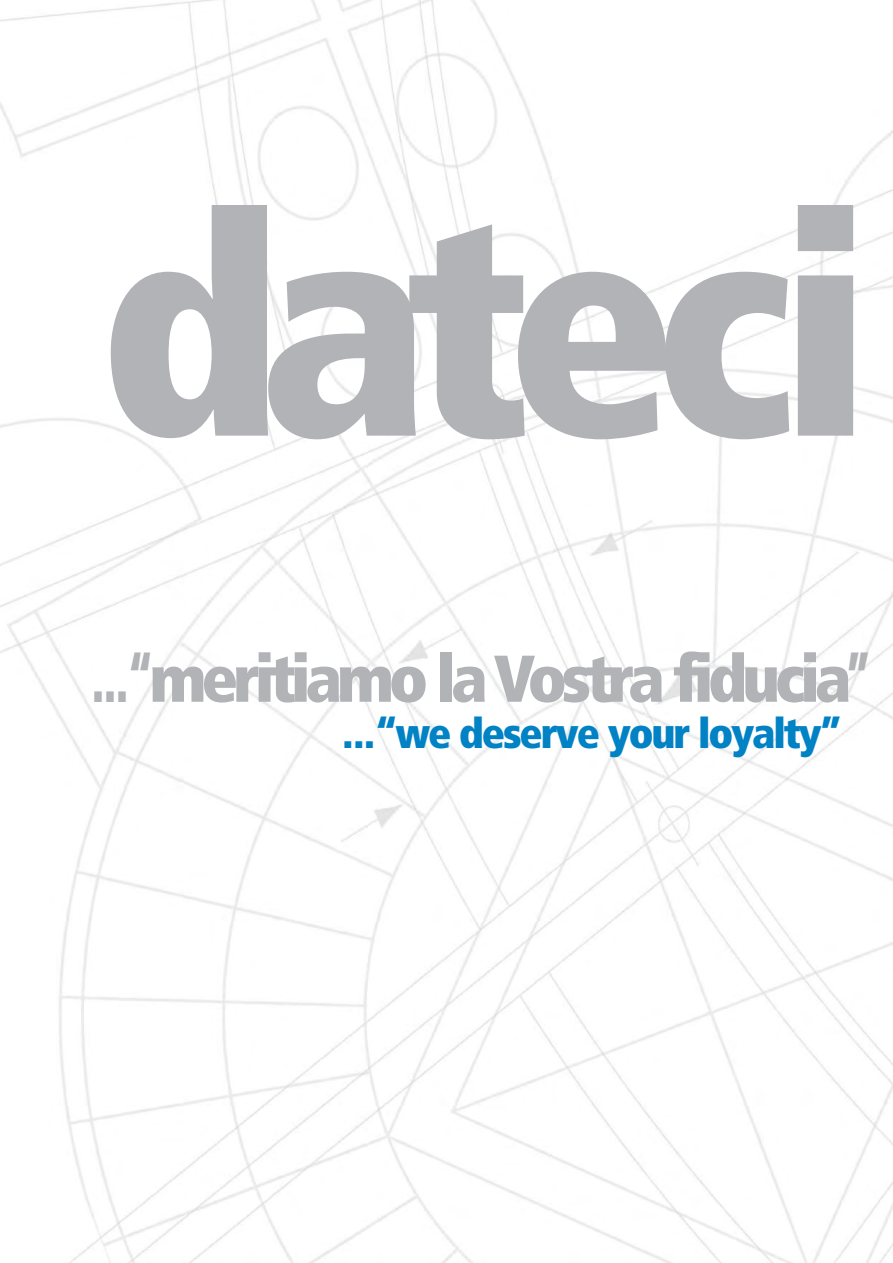
<style>
.page{position:relative;width:893px;height:1263px;background:#fff}
.page>*{position:absolute;margin:0;border:0;box-sizing:border-box;transform-origin:0 0}
.t1{font:900 condensed 307.5px "Frutiger";letter-spacing:-.08em;color:#b2b3b7}
.t2{font:900 condensed 66px "Frutiger";letter-spacing:-.08em;color:#b2b3b7;scale:.7 1}
.t3{font:900 condensed 42px "Frutiger";letter-spacing:-.05em;color:#0082c5}
</style>
<div class="page">
<img style="left:0;top:0;width:893px;height:1263px">
<p class="t1" style="left:100px;top:141px;width:772px">dateci</p>
<p class="t2" style="left:92px;top:638px;width:1114px">...“meritiamo la Vostra fiducia”</p>
<p class="t3" style="left:342px;top:708px;width:501px">...“we deserve your loyalty”</p>
</div>
